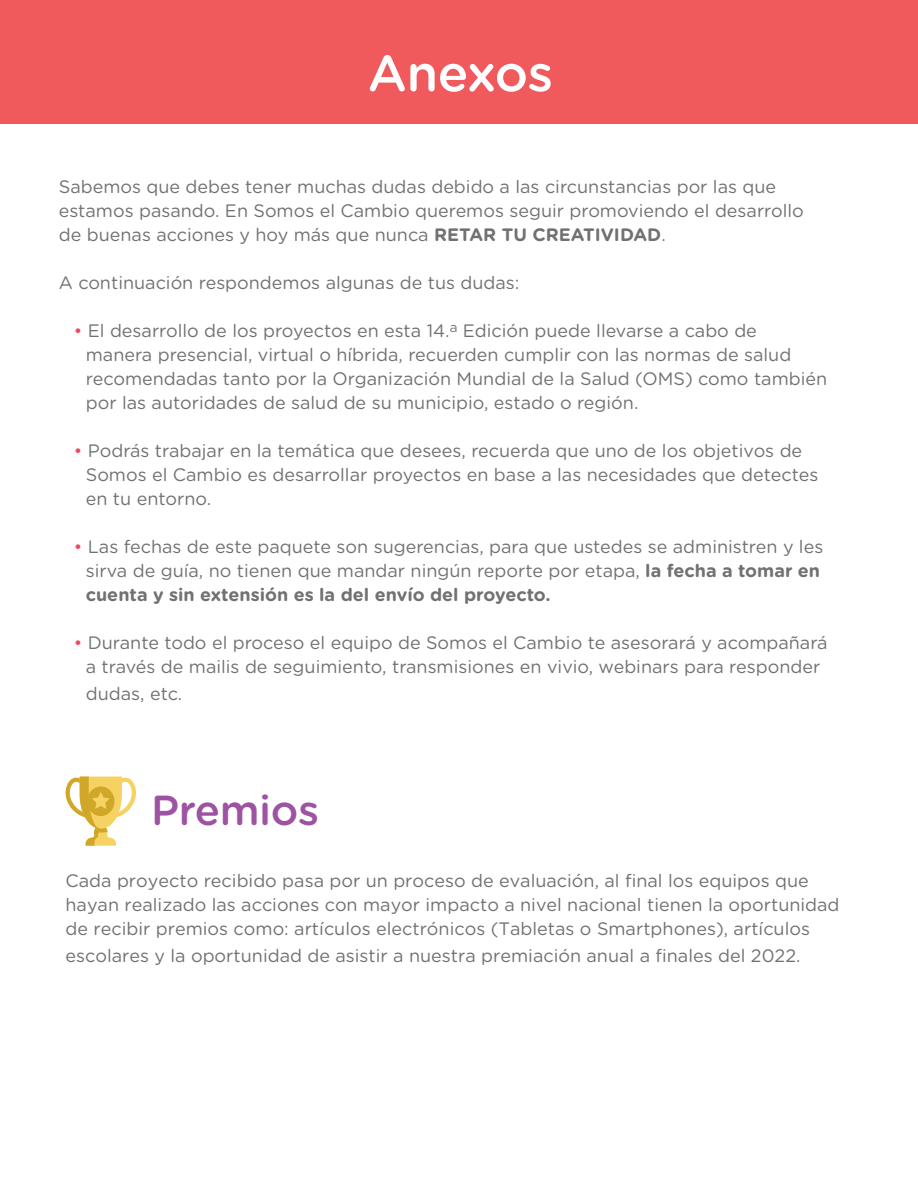
<style>
.page{position:relative;width:918px;height:1188px;background:#fff}
.page>*{position:absolute;margin:0;border:0;box-sizing:border-box;transform-origin:0 0}
.t1{font:500 51px "Gotham Rounded";letter-spacing:-.01em;color:#fff}
.t2{font:500 42px "Gotham Rounded";letter-spacing:-.01em;color:#9d53a1}
.t3{font:18px/24px "Gotham Rounded";color:#707173}
.s1{font-weight:700}
.s2{color:#ef4b5e}
</style>
<div class="page">
<div style="left:0;top:0;width:918px;height:124px;background:#f05a5d"></div>
<svg style="left:65px;top:777px;width:72px;height:69px"></svg>
<p class="t1" style="left:368px;top:37px;width:187px">Anexos</p>
<p class="t3" style="left:59px;top:174px;width:747px">Sabemos que debes tener muchas dudas debido a las circunstancias por las que estamos pasando. En Somos el Cambio queremos seguir promoviendo el desarrollo</p>
<p class="t3" style="left:59px;top:222px;width:608px">de buenas acciones y hoy más que nunca <span class="s1">RETAR TU CREATIVIDAD</span>.</p>
<p class="t3" style="left:59px;top:270px;width:462px">A continuación respondemos algunas de tus dudas:</p>
<p class="t3" style="left:86px;top:318px;width:743px;text-indent:-12px"><span class="s2">•</span> El desarrollo de los proyectos en esta 14.<sup>a</sup> Edición puede llevarse a cabo de manera presencial, virtual o híbrida, recuerden cumplir con las normas de salud recomendadas tanto por la Organización Mundial de la Salud (OMS) como también por las autoridades de salud de su municipio, estado o región.</p>
<p class="t3" style="left:86px;top:438px;width:734px;text-indent:-12px"><span class="s2">•</span> Podrás trabajar en la temática que desees, recuerda que uno de los objetivos de<br>Somos el Cambio es desarrollar proyectos en base a las necesidades que detectes en tu entorno.</p>
<p class="t3" style="left:86px;top:534px;width:739px;text-indent:-12px"><span class="s2">•</span> Las fechas de este paquete son sugerencias, para que ustedes se administren y les sirva de guía, no tienen que mandar ningún reporte por etapa, <span class="s1">la fecha a tomar en cuenta y sin extensión es la del envío del proyecto.</span></p>
<p class="t3" style="left:74px;top:630px;width:755px;text-align:center"><span class="s2">•</span> Durante todo el proceso el equipo de Somos el Cambio te asesorará y acompañará a través de mailis de seguimiento, transmisiones en vivio, webinars para responder</p>
<p class="t3" style="left:86px;top:681px;width:98px">dudas, etc.</p>
<p class="t2" style="left:151px;top:780px;width:170px">Premios</p>
<p class="t3" style="left:66px;top:868px;width:776px">Cada proyecto recibido pasa por un proceso de evaluación, al final los equipos que hayan realizado las acciones con mayor impacto a nivel nacional tienen la oportunidad de recibir premios como: artículos electrónicos (Tabletas o Smartphones), artículos</p>
<p class="t3" style="left:66px;top:943px;width:736px">escolares y la oportunidad de asistir a nuestra premiación anual a finales del 2022.</p>
</div>
